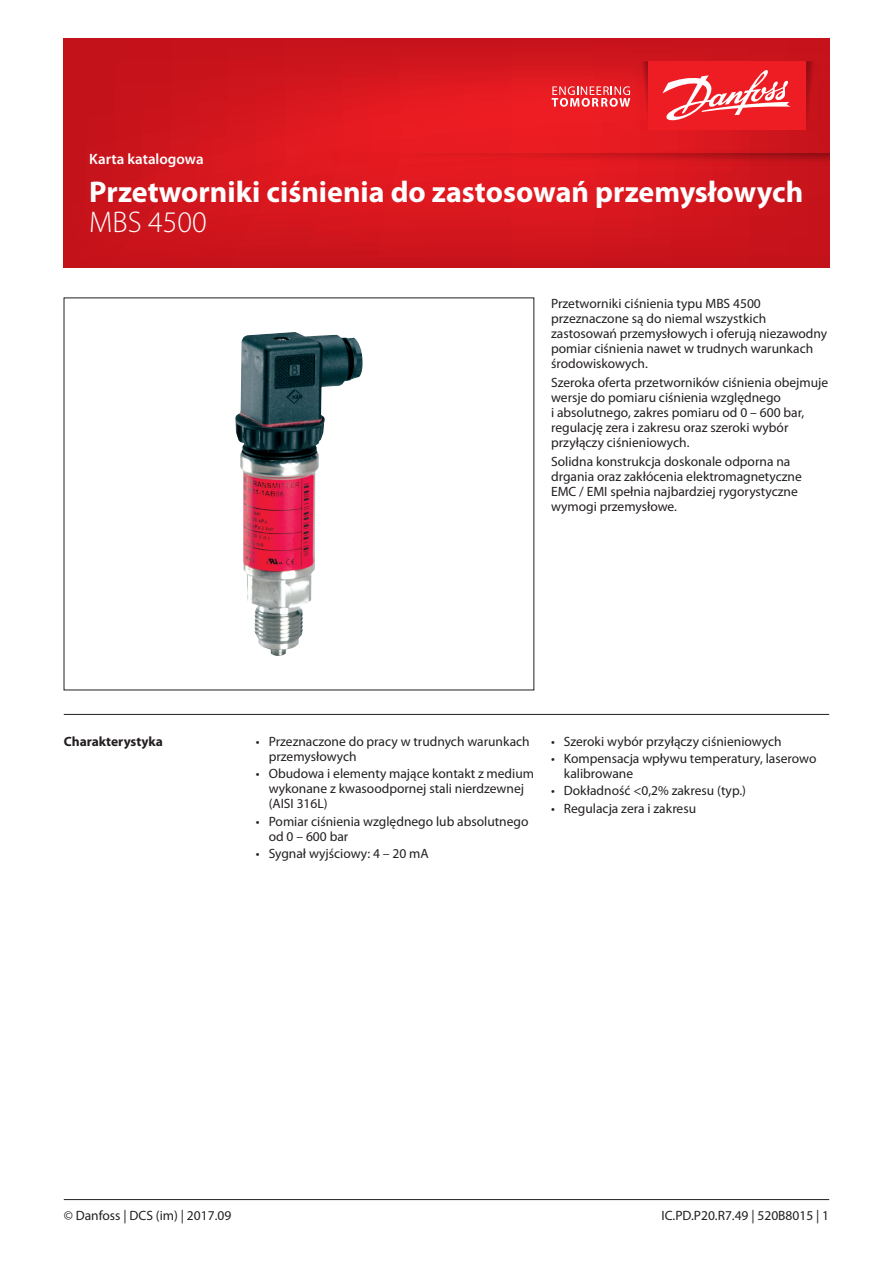
<style>
.page{position:relative;width:893px;height:1263px;background:#fff}
.page>*{position:absolute;margin:0;border:0;box-sizing:border-box;transform-origin:0 0}
.t1{font:700 30px "Myriad Pro";color:#fff}
.t2{font:300 30px "Myriad Pro";color:#fff}
.t3{font:600 15px "Myriad Pro";color:#fff}
.Litterature_No{font:13.5px/15px "Myriad Pro";color:#231f20}
.t4{font:700 13.5px "Myriad Pro";color:#231f20}
</style>
<div class="page">
<svg style="left:64px;top:38px;width:765px;height:230px;background:#d3151d"></svg>
<svg style="left:806px;top:61px;width:13px;height:69px"></svg>
<svg style="left:636px;top:61px;width:12px;height:69px"></svg>
<div style="left:648px;top:61px;width:158px;height:69px;background:#ee1d23"></div>
<svg style="left:552px;top:86px;width:78px;height:21px;background:#f0696d"></svg>
<svg style="left:662px;top:70px;width:128px;height:51px"></svg>
<svg style="left:332px;top:153px;width:497px;height:13px;background:#d4171d"></svg>
<hr style="left:64px;top:1199px;width:765px;height:1px;background:#231f20">
<img style="left:235px;top:332px;width:128px;height:324px">
<hr style="left:64px;top:714px;width:765px;height:1px;background:#231f20">
<p class="t3" style="left:89px;top:151px;width:116px">Karta katalogowa</p>
<h1 class="t1" style="left:89px;top:175px;width:715px">Przetworniki ciśnienia do zastosowań przemysłowych</h1>
<h1 class="t2" style="left:89px;top:206px;width:119px">MBS 4500</h1>
<p class="Litterature_No" style="left:551px;top:296px;width:278px">Przetworniki ciśnienia typu MBS 4500 przeznaczone są do niemal wszystkich zastosowań przemysłowych i oferują niezawodny pomiar ciśnienia nawet w trudnych warunkach środowiskowych.</p>
<p class="Litterature_No" style="left:551px;top:375px;width:279px">Szeroka oferta przetworników ciśnienia obejmuje wersje do pomiaru ciśnienia względnego<br>i absolutnego, zakres pomiaru od 0 – 600 bar, regulację zera i zakresu oraz szeroki wybór przyłączy ciśnieniowych.</p>
<p class="Litterature_No" style="left:551px;top:455px;width:252px">Solidna konstrukcja doskonale odporna na drgania oraz zakłócenia elektromagnetyczne EMC / EMI spełnia najbardziej rygorystyczne wymogi przemysłowe.</p>
<p class="t4" style="left:64px;top:734px;width:101px">Charakterystyka</p>
<p class="Litterature_No" style="left:269px;top:734px;width:262px;text-indent:-13px">• Przeznaczone do pracy w trudnych warunkach przemysłowych</p>
<p class="Litterature_No" style="left:269px;top:767px;width:267px;text-indent:-13px">• Obudowa i elementy mające kontakt z medium wykonane z kwasoodpornej stali nierdzewnej (AISI 316L)</p>
<p class="Litterature_No" style="left:269px;top:814px;width:261px;text-indent:-13px">• Pomiar ciśnienia względnego lub absolutnego od 0 – 600 bar</p>
<p class="Litterature_No" style="left:256px;top:846px;width:174px">• Sygnał wyjściowy: 4 – 20 mA</p>
<p class="Litterature_No" style="left:551px;top:734px;width:232px">• Szeroki wybór przyłączy ciśnieniowych</p>
<p class="Litterature_No" style="left:564px;top:752px;width:254px;text-indent:-13px">• Kompensacja wpływu temperatury, laserowo kalibrowane</p>
<p class="Litterature_No" style="left:551px;top:784px;width:196px">• Dokładność &lt;0,2% zakresu (typ.)</p>
<p class="Litterature_No" style="left:551px;top:801px;width:147px">• Regulacja zera i zakresu</p>
<p class="Litterature_No" style="left:64px;top:1209px;width:169px">© Danfoss | DCS (im) | 2017.09</p>
<p class="Litterature_No" style="left:661px;top:1209px;width:169px">IC.PD.P20.R7.49 | 520B8015 | 1</p>
</div>
